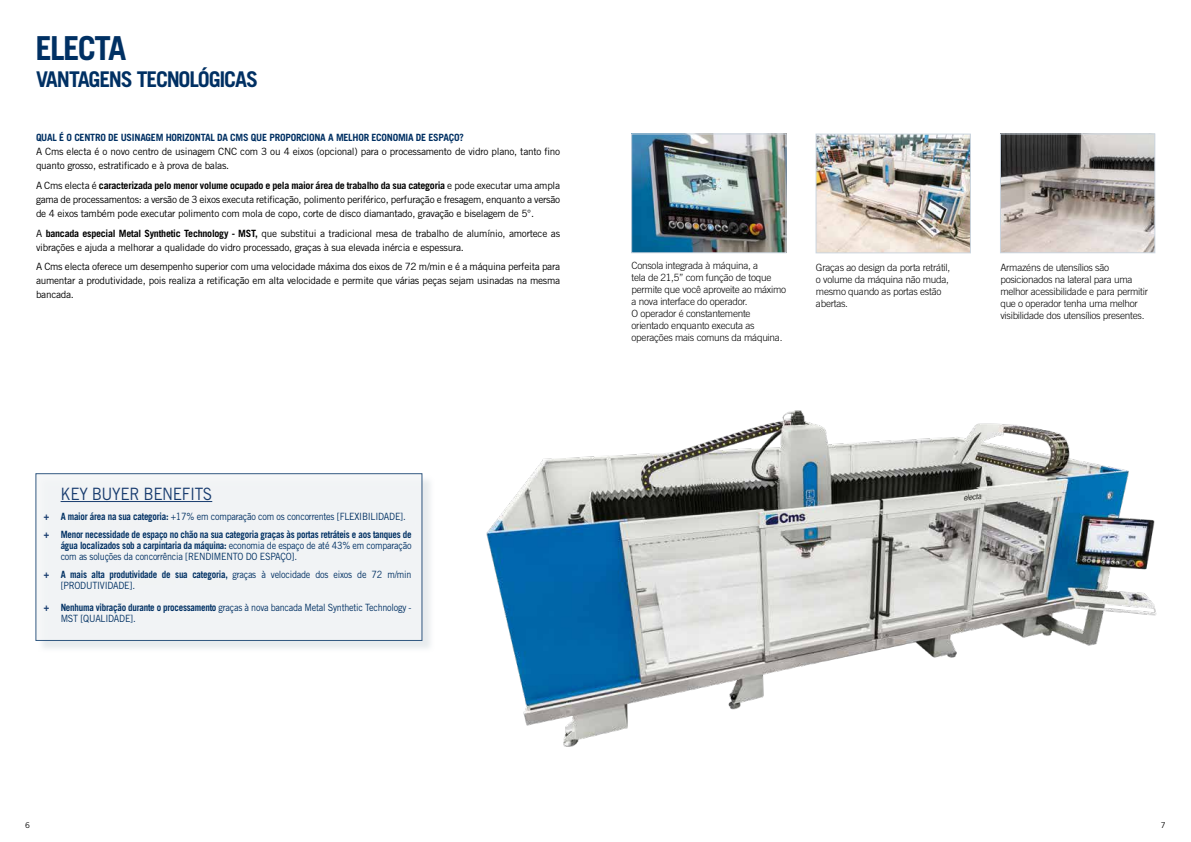
<style>
.page{position:relative;width:1191px;height:842px;background:#fff}
.page>*{position:absolute;margin:0;border:0;box-sizing:border-box;transform-origin:0 0}
.t1{font:700 33.1px "Trade Gothic LT Std";letter-spacing:-.06em;color:#003063}
.t2{font:700 21.7px "Trade Gothic LT Std";letter-spacing:-.055em;color:#003063}
.t3{font:17px "Trade Gothic LT Std";letter-spacing:-.025em;color:#183c6f;scale:.9 1}
.t4{font:10px/14px "Trade Gothic LT Std";letter-spacing:-.025em;color:#000}
.t5{font:300 10px/12px "Trade Gothic LT Std";letter-spacing:-.025em;color:#000}
.t6{font:10px/11px "Trade Gothic LT Std";letter-spacing:-.025em;color:#003063;scale:.9 1}
.t7{font:700 10px/18px "Trade Gothic LT Std";letter-spacing:-.025em;color:#003063;scale:.9 1}
.t8{font:700 10px "Trade Gothic LT Std";letter-spacing:-.025em;color:#003063}
.t9{font:8px "Trade Gothic LT Std";color:#000}
.s1{font-weight:700}
.s2{color:#183c6f}
.s3{font-weight:400}
.s4{font-weight:700;color:#183c6f}
</style>
<div class="page">
<img style="left:633px;top:136px;width:151px;height:115px">
<div style="left:631px;top:134px;width:155px;height:119px;border:1px solid #cbd5df"></div>
<img style="left:818px;top:136px;width:150px;height:115px">
<div style="left:816px;top:134px;width:154px;height:119px;border:1px solid #cbd5df"></div>
<img style="left:1002px;top:136px;width:151px;height:115px">
<div style="left:1000px;top:134px;width:155px;height:119px;border:1px solid #cbd5df"></div>
<img style="left:486px;top:410px;width:671px;height:337px">
<div style="left:37px;top:475px;width:397px;height:178px;background:#d8dfe3;opacity:.75"></div>
<div style="left:36px;top:473px;width:386px;height:168px;background:#f4f6f7;border:1px solid #003063"></div>
<hr style="left:61px;top:501px;width:151px;height:1px;background:#183c6f">
<h1 class="t1" style="left:36px;top:28px;width:92px">ELECTA</h1>
<h2 class="t2" style="left:36px;top:65px;width:223px">VANTAGENS TECNOLÓGICAS</h2>
<p class="t8" style="left:36px;top:131px;width:429px">QUAL É O CENTRO DE USINAGEM HORIZONTAL DA CMS QUE PROPORCIONA A MELHOR ECONOMIA DE ESPAÇO?</p>
<p class="t4" style="left:36px;top:144px;width:526px">A Cms electa é o novo centro de usinagem CNC com 3 ou 4 eixos (opcional) para o processamento de vidro plano, tanto fino quanto grosso, estratificado e à prova de balas.</p>
<p class="t4" style="left:36px;top:178px;width:525px;text-align:justify">A Cms electa é <span class="s1">caracterizada pelo menor volume ocupado e pela maior área de trabalho da sua categoria</span> e pode executar uma ampla gama de processamentos: a versão de 3 eixos executa retificação, polimento periférico, perfuração e fresagem, enquanto a versão de 4 eixos também pode executar polimento com mola de copo, corte de disco diamantado, gravação e biselagem de 5°.</p>
<p class="t4" style="left:36px;top:226px;width:525px">A <span class="s1">bancada especial Metal Synthetic Technology - MST,</span> que substitui a tradicional mesa de trabalho de alumínio, amortece as vibrações e ajuda a melhorar a qualidade do vidro processado, graças à sua elevada inércia e espessura.</p>
<p class="t4" style="left:36px;top:259px;width:525px;text-align:justify">A Cms electa oferece um desempenho superior com uma velocidade máxima dos eixos de 72 m/min e é a máquina perfeita para aumentar a produtividade, pois realiza a retificação em alta velocidade e permite que várias peças sejam usinadas na mesma bancada.</p>
<p class="t5" style="left:631px;top:259px;width:156px">Consola integrada à máquina, a<br>tela de 21,5” com função de toque permite que você aproveite ao máximo a nova interface do operador.<br>O operador é constantemente orientado enquanto executa as operações mais comuns da máquina.</p>
<p class="t5" style="left:816px;top:261px;width:136px">Graças ao design da porta retrátil, o volume da máquina não muda, mesmo quando as portas estão abertas.</p>
<p class="t5" style="left:1000px;top:261px;width:149px">Armazéns de utensílios são posicionados na lateral para uma melhor acessibilidade e para permitir que o operador tenha uma melhor visibilidade dos utensílios presentes.</p>
<h3 class="t3" style="left:61px;top:483px;width:170px">KEY BUYER BENEFITS</h3>
<p class="t7" style="left:44px;top:507px;width:410px"><span class="s2">+</span> A maior área na sua categoria: <span class="s3">+17% em comparação com os concorrentes [FLEXIBILIDADE]. </span><span class="s2">+</span> Menor necessidade de espaço no chão na sua categoria graças às portas retráteis e aos tanques de</p>
<p class="t6" style="left:61px;top:540px;width:391px"><span class="s1">água localizados sob a carpintaria da máquina:</span> economia de espaço de até 43% em comparação com as soluções da concorrência [RENDIMENTO DO ESPAÇO].</p>
<p class="t6" style="left:61px;top:569px;width:391px;text-indent:-17px"><span class="s4">+</span> <span class="s1">A mais alta produtividade de sua categoria,</span> graças à velocidade dos eixos de 72 m/min [PRODUTIVIDADE].</p>
<p class="t6" style="left:61px;top:602px;width:391px;text-indent:-17px"><span class="s4">+</span> <span class="s1">Nenhuma vibração durante o processamento</span> graças à nova bancada Metal Synthetic Technology -<br>MST [QUALIDADE].</p>
<p class="t9" style="left:25px;top:820px;width:6px">6</p>
<p class="t9" style="left:1160px;top:820px;width:6px">7</p>
</div>
